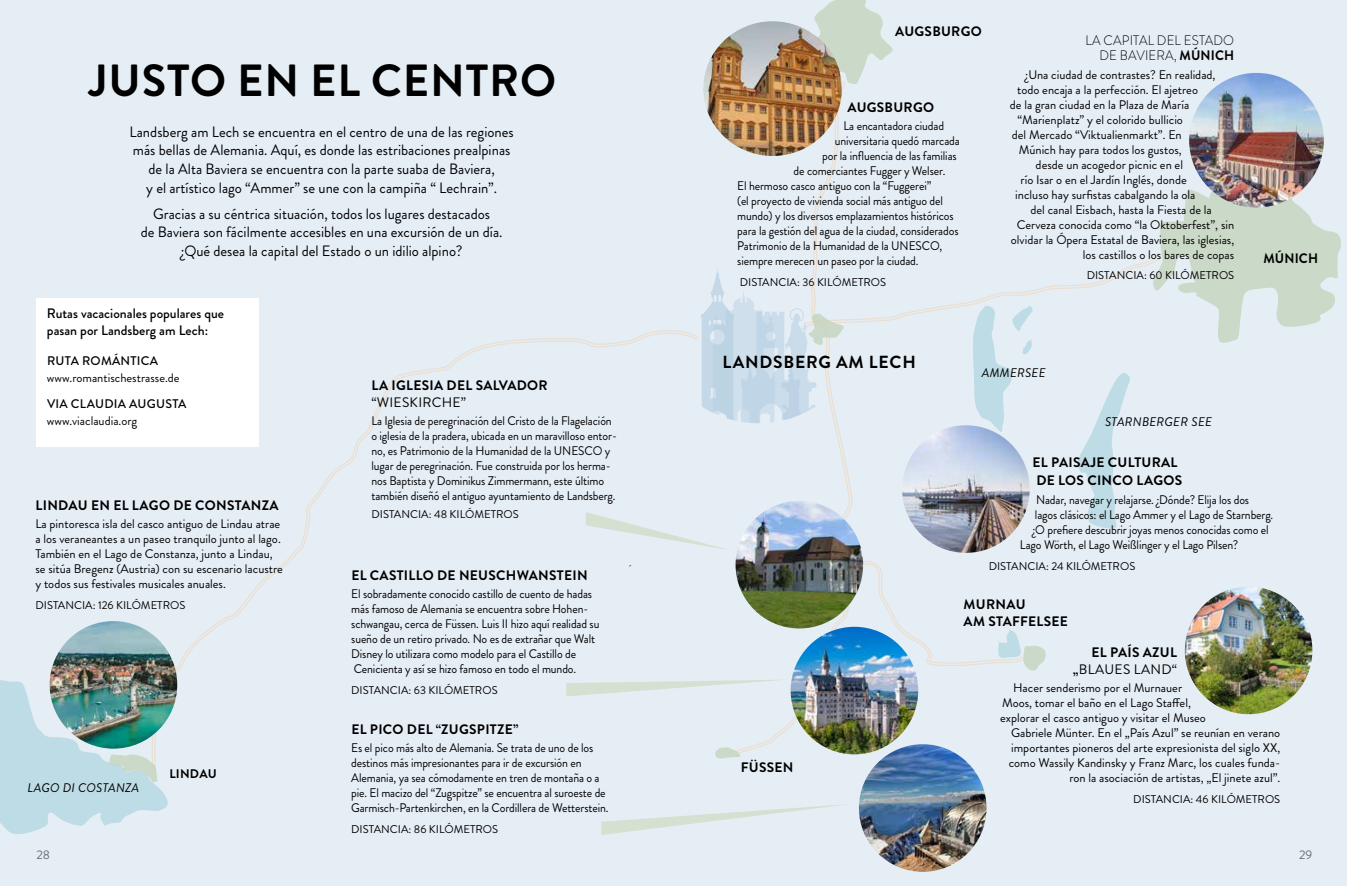
<style>
.page{position:relative;width:1347px;height:886px;background:#fff}
.page>*{position:absolute;margin:0;border:0;box-sizing:border-box;transform-origin:0 0}
.t1{font:700 45px "Brandon Grotesque";letter-spacing:.02em;color:#000}
.t2{font:700 17.5px "Brandon Grotesque";letter-spacing:.045em;color:#000}
.t3{font:15px/18.8px "Brandon Grotesque";color:#000;text-align:center}
.t4{font:700 13.75px/16.5px "Brandon Grotesque";letter-spacing:.02em;color:#000}
.t5{font:500 13.75px/17.5px "Brandon Grotesque";color:#000}
.t6{font:300 13.75px/15px "Brandon Grotesque";letter-spacing:.01em;color:#000;text-align:right;scale:.95 1}
.t7{font:13.75px "Brandon Grotesque";letter-spacing:.02em;color:#000}
.t8{font:700 13.75px "Brandon Grotesque";letter-spacing:.02em;color:#000;scale:.95 1}
.t9{font:12.5px/15px "Brandon Grotesque";letter-spacing:-.01em;color:#000;scale:.95 1}
.t10{font:12.5px/15px "Brandon Grotesque";letter-spacing:-.01em;color:#000}
.t11{font:italic 12.5px "Brandon Grotesque";letter-spacing:.02em;color:#000}
.t12{font:500 12.5px "Brandon Grotesque";letter-spacing:.02em;color:#000}
.t13{font:700 12.5px "Brandon Grotesque";letter-spacing:.02em;color:#000}
.t14{font:12.5px "Brandon Grotesque";color:#6d6d6c}
.t15{font:11.25px "Brandon Grotesque";color:#000}
.s1{font-weight:700}
.s2{font-weight:400}
</style>
<div class="page">
<div style="left:0;top:0;width:1346px;height:886px;background:#e6eef5"></div>
<svg style="left:153px;top:338px;width:433px;height:374px"></svg>
<svg style="left:830px;top:86px;width:166px;height:581px"></svg>
<svg style="left:814px;top:0;width:79px;height:86px"></svg>
<svg style="left:996px;top:630px;width:50px;height:41px"></svg>
<svg style="left:0;top:675px;width:171px;height:159px"></svg>
<img style="left:50px;top:621px;width:127px;height:128px;border-radius:64px">
<div style="left:36px;top:298px;width:223px;height:148px;background:#fff"></div>
<img style="left:859px;top:744px;width:127px;height:128px;border-radius:64px">
<img style="left:1184px;top:587px;width:128px;height:127px;border-radius:64px">
<img style="left:790px;top:627px;width:128px;height:127px;border-radius:64px">
<img style="left:735px;top:501px;width:128px;height:127px;border-radius:64px">
<img style="left:703px;top:21px;width:139px;height:135px">
<img style="left:1189px;top:73px;width:134px;height:135px;border-radius:67px">
<svg style="left:586px;top:170px;width:755px;height:380px"></svg>
<img style="left:566px;top:560px;width:299px;height:199px">
<svg style="left:601px;top:804px;width:245px;height:31px"></svg>
<h1 class="t1" style="left:89px;top:49px;width:469px">JUSTO EN EL CENTRO</h1>
<p class="t3" style="left:130px;top:122px;width:386px">Landsberg am Lech se encuentra en el centro de una de las regiones más bellas de Alemania. Aquí, es donde las estribaciones prealpinas de la Alta Baviera se encuentra con la parte suaba de Baviera,<br>y el artístico lago “Ammer” se une con la campiña “ Lechrain”.</p>
<p class="t3" style="left:141px;top:204px;width:363px">Gracias a su céntrica situación, todos los lugares destacados<br>de Baviera son fácilmente accesibles en una excursión de un día. ¿Qué desea la capital del Estado o un idilio alpino?</p>
<p class="t5" style="left:47px;top:305px;width:179px">Rutas vacacionales populares que pasan por Landsberg am Lech:</p>
<p class="t12" style="left:47px;top:352px;width:113px">RUTA ROMÁNTICA</p>
<p class="t10" style="left:47px;top:370px;width:134px">www.romantischestrasse.de</p>
<p class="t12" style="left:47px;top:395px;width:141px">VIA CLAUDIA AUGUSTA</p>
<p class="t10" style="left:47px;top:414px;width:92px">www.viaclaudia.org</p>
<p class="t4" style="left:36px;top:497px;width:244px">LINDAU EN EL LAGO DE CONSTANZA</p>
<p class="t10" style="left:35px;top:517px;width:249px">La pintoresca isla del casco antiguo de Lindau atrae a los veraneantes a un paseo tranquilo junto al lago.<br>También en el Lago de Constanza, junto a Lindau, se sitúa Bregenz (Austria) con su escenario lacustre y todos sus festivales musicales anuales.</p>
<p class="t15" style="left:35px;top:597px;width:151px">DISTANCIA: 126 KILÓMETROS</p>
<p class="t11" style="left:28px;top:779px;width:113px">LAGO DI COSTANZA</p>
<p class="t13" style="left:169px;top:765px;width:49px">LINDAU</p>
<p class="t4" style="left:371px;top:378px;width:178px">LA IGLESIA DEL SALVADOR</p>
<p class="t7" style="left:371px;top:393px;width:96px">“WIESKIRCHE”</p>
<p class="t9" style="left:371px;top:414px;width:260px">La Iglesia de peregrinación del Cristo de la Flagelación o iglesia de la pradera, ubicada en un maravilloso entor&shy;no, es Patrimonio de la Humanidad de la UNESCO y lugar de peregrinación. Fue construida por los herma&shy;nos Baptista y Dominikus Zimmermann, este último también diseñó el antiguo ayuntamiento de Landsberg.</p>
<p class="t15" style="left:371px;top:506px;width:149px">DISTANCIA: 48 KILÓMETROS</p>
<p class="t4" style="left:351px;top:567px;width:238px">EL CASTILLO DE NEUSCHWANSTEIN</p>
<p class="t9" style="left:351px;top:586px;width:263px">El sobradamente conocido castillo de cuento de hadas más famoso de Alemania se encuentra sobre Hohen&shy;schwangau, cerca de Füssen. Luis II hizo aquí realidad su sueño de un retiro privado. No es de extrañar que Walt Disney lo utilizara como modelo para el Castillo de Cenicienta y así se hizo famoso en todo el mundo.</p>
<p class="t15" style="left:351px;top:682px;width:148px">DISTANCIA: 63 KILÓMETROS</p>
<p class="t4" style="left:351px;top:721px;width:168px">EL PICO DEL “ZUGSPITZE”</p>
<p class="t9" style="left:351px;top:740px;width:272px">Es el pico más alto de Alemania. Se trata de uno de los destinos más impresionantes para ir de excursión en Alemania, ya sea cómodamente en tren de montaña o a pie. El macizo del “Zugspitze” se encuentra al suroeste de Garmisch-Partenkirchen, en la Cordillera de Wetterstein.</p>
<p class="t15" style="left:351px;top:821px;width:148px">DISTANCIA: 86 KILÓMETROS</p>
<p class="t4" style="left:895px;top:23px;width:88px">AUGSBURGO</p>
<p class="t4" style="left:847px;top:99px;width:88px">AUGSBURGO</p>
<p class="t9" style="left:843px;top:118px;width:107px">La encantadora ciudad</p>
<p class="t9" style="left:835px;top:133px;width:133px">universitaria quedó marcada</p>
<p class="t9" style="left:822px;top:148px;width:143px">por la influencia de las familias</p>
<p class="t9" style="left:793px;top:163px;width:161px">de comerciantes Fugger y Welser.</p>
<p class="t9" style="left:737px;top:178px;width:206px">El hermoso casco antiguo con la “Fuggerei”</p>
<p class="t9" style="left:737px;top:193px;width:218px">(el proyecto de vivienda social más antiguo del</p>
<p class="t9" style="left:737px;top:208px;width:229px">mundo) y los diversos emplazamientos históricos</p>
<p class="t9" style="left:737px;top:223px;width:234px">para la gestión del agua de la ciudad, considerados</p>
<p class="t9" style="left:737px;top:238px;width:217px">Patrimonio de la Humanidad de la UNESCO,</p>
<p class="t9" style="left:737px;top:253px;width:192px">siempre merecen un paseo por la ciudad.</p>
<p class="t15" style="left:740px;top:274px;width:148px">DISTANCIA: 36 KILÓMETROS</p>
<p class="t6" style="left:1085px;top:33px;width:158px">LA CAPITAL DEL ESTADO<br>DE BAVIERA, <span class="s1">MÚNICH</span></p>
<p class="t10" style="left:1025px;top:67px;width:192px">¿Una ciudad de contrastes? En realidad,</p>
<p class="t10" style="left:1017px;top:82px;width:182px">todo encaja a la perfección. El ajetreo</p>
<p class="t10" style="left:1009px;top:97px;width:181px">de la gran ciudad en la Plaza de María</p>
<p class="t10" style="left:1017px;top:112px;width:167px">“Marienplatz” y el colorido bullicio</p>
<p class="t10" style="left:1012px;top:127px;width:171px">del Mercado “Viktualienmarkt”. En</p>
<p class="t10" style="left:1018px;top:142px;width:164px">Múnich hay para todos los gustos,</p>
<p class="t10" style="left:1035px;top:157px;width:149px">desde un acogedor picnic en el</p>
<p class="t10" style="left:1020px;top:172px;width:168px">río Isar o en el Jardín Inglés, donde</p>
<p class="t10" style="left:1015px;top:187px;width:182px">incluso hay surfistas cabalgando la ola</p>
<p class="t10" style="left:1030px;top:202px;width:183px">del canal Eisbach, hasta la Fiesta de la</p>
<p class="t10" style="left:1016px;top:217px;width:219px">Cerveza conocida como “la Oktoberfest”, sin</p>
<p class="t10" style="left:1011px;top:232px;width:225px">olvidar la Ópera Estatal de Baviera, las iglesias,</p>
<p class="t10" style="left:1082px;top:247px;width:153px">los castillos o los bares de copas</p>
<p class="t15" style="left:1086px;top:268px;width:149px">DISTANCIA: 60 KILÓMETROS</p>
<h2 class="t2" style="left:722px;top:349px;width:195px">LANDSBERG AM LECH</h2>
<p class="t11" style="left:982px;top:364px;width:65px">AMMERSEE</p>
<p class="t8" style="left:1263px;top:249px;width:59px">MÚNICH</p>
<p class="t11" style="left:1105px;top:413px;width:108px">STARNBERGER SEE</p>
<p class="t4" style="left:1032px;top:454px;width:151px;line-height:18px">EL PAISAJE CULTURAL<br>DE LOS CINCO LAGOS</p>
<p class="t9" style="left:1036px;top:492px;width:226px">Nadar, navegar y relajarse. ¿Dónde? Elija los dos</p>
<p class="t9" style="left:1035px;top:507px;width:252px">lagos clásicos: el Lago Ammer y el Lago de Starnberg.</p>
<p class="t9" style="left:1032px;top:522px;width:250px">¿O prefiere descubrir joyas menos conocidas como el</p>
<p class="t9" style="left:1020px;top:537px;width:231px">Lago Wörth, el Lago Weißlinger y el Lago Pilsen?</p>
<p class="t15" style="left:988px;top:558px;width:148px">DISTANCIA: 24 KILÓMETROS</p>
<p class="t4" style="left:741px;top:759px;width:54px">FÜSSEN</p>
<p class="t4" style="left:963px;top:597px;width:106px">MURNAU<br>AM STAFFELSEE</p>
<p class="t4" style="left:1073px;top:644px;width:106px;text-align:right">EL PAÍS AZUL „<span class="s2">BLAUES LAND“</span></p>
<p class="t10" style="left:1013px;top:681px;width:170px">Hacer senderismo por el Murnauer</p>
<p class="t10" style="left:1002px;top:696px;width:190px">Moos, tomar el baño en el Lago Staffel,</p>
<p class="t10" style="left:1000px;top:711px;width:207px">explorar el casco antiguo y visitar el Museo</p>
<p class="t10" style="left:1011px;top:726px;width:271px">Gabriele Münter. En el „País Azul” se reunían en verano</p>
<p class="t10" style="left:1011px;top:741px;width:271px">importantes pioneros del arte expresionista del siglo XX,</p>
<p class="t10" style="left:1008px;top:756px;width:273px">como Wassily Kandinsky y Franz Marc, los cuales funda-</p>
<p class="t10" style="left:1069px;top:771px;width:212px">ron la asociación de artistas, „El jinete azul”.</p>
<p class="t15" style="left:1133px;top:792px;width:148px">DISTANCIA: 46 KILÓMETROS</p>
<p class="t14" style="left:36px;top:846px;width:15px">28</p>
<p class="t14" style="left:1299px;top:846px;width:15px">29</p>
</div>
